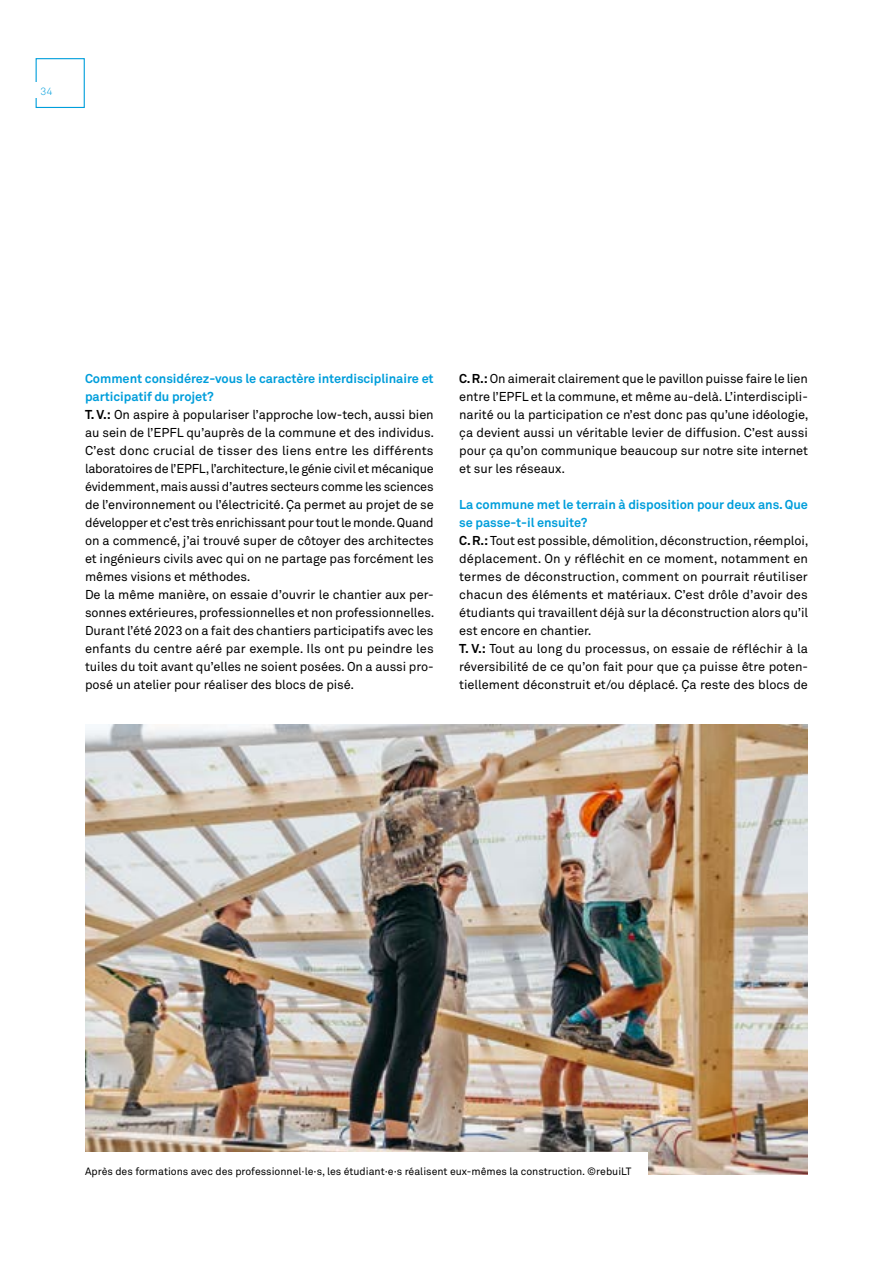
<style>
.page{position:relative;width:893px;height:1263px;background:#fff}
.page>*{position:absolute;margin:0;border:0;box-sizing:border-box;transform-origin:0 0}
.t1{font:12.75px/18px "Akkurat Std";letter-spacing:-.005em;color:#000}
.t2{font:10.5px "Akkurat Std";color:#000}
.t3{font:300 10.5px "Akkurat Std";color:#009edb}
.s1{font-weight:700;color:#009edb}
.s2{font-weight:700}
</style>
<div class="page">
<div style="left:36px;top:58px;width:49px;height:50px;border:1px solid #009edb"></div>
<div style="left:0;top:83px;width:38px;height:15px;background:#fff"></div>
<img style="left:85px;top:725px;width:723px;height:450px">
<div style="left:70px;top:1152px;width:578px;height:40px;background:#fff"></div>
<p class="t3" style="left:40px;top:85px;width:13px">34</p>
<p class="t1" style="left:85px;top:369px;width:351px"><span class="s1">Comment considérez-vous le caractère interdisciplinaire et participatif du projet?<br></span><span class="s2">T. V.:</span> On aspire à populariser l’approche low-tech, aussi bien au sein de l’EPFL qu’auprès de la commune et des individus.<br>C’est donc crucial de tisser des liens entre les différents laboratoires de l’EPFL, l’architecture, le génie civil et mécanique évidemment, mais aussi d’autres secteurs comme les sciences de l’environnement ou l’électricité. Ça permet au projet de se développer et c’est très enrichissant pour tout le monde. Quand on a commencé, j’ai trouvé super de côtoyer des architectes et ingénieurs civils avec qui on ne partage pas forcément les mêmes visions et méthodes.<br>De la même manière, on essaie d’ouvrir le chantier aux per&shy;sonnes extérieures, professionnelles et non professionnelles.<br>Durant l’été 2023 on a fait des chantiers participatifs avec les enfants du centre aéré par exemple. Ils ont pu peindre les tuiles du toit avant qu’elles ne soient posées. On a aussi pro&shy;posé un atelier pour réaliser des blocs de pisé.</p>
<p class="t1" style="left:459px;top:369px;width:351px;text-align:justify"><span class="s2">C. R.:</span> On aimerait clairement que le pavillon puisse faire le lien entre l’EPFL et la commune, et même au-delà. L’interdiscipli&shy;narité ou la participation ce n’est donc pas qu’une idéologie, ça devient aussi un véritable levier de diffusion. C’est aussi pour ça qu’on communique beaucoup sur notre site internet et sur les réseaux.</p>
<p class="t1" style="left:459px;top:495px;width:351px"><span class="s1">La commune met le terrain à disposition pour deux ans. Que se passe-t-il ensuite?<br></span><span class="s2">C. R.:</span> Tout est possible, démolition, déconstruction, réemploi, déplacement. On y réfléchit en ce moment, notamment en termes de déconstruction, comment on pourrait réutiliser chacun des éléments et matériaux. C’est drôle d’avoir des étudiants qui travaillent déjà sur la déconstruction alors qu’il est encore en chantier.<br><span class="s2">T. V.:</span> Tout au long du processus, on essaie de réfléchir à la réversibilité de ce qu’on fait pour que ça puisse être poten&shy;tiellement déconstruit et/ou déplacé. Ça reste des blocs de</p>
<p class="t2" style="left:85px;top:1165px;width:548px">Après des formations avec des professionnel·le·s, les étudiant·e·s réalisent eux-mêmes la construction. ©rebuiLT</p>
</div>
